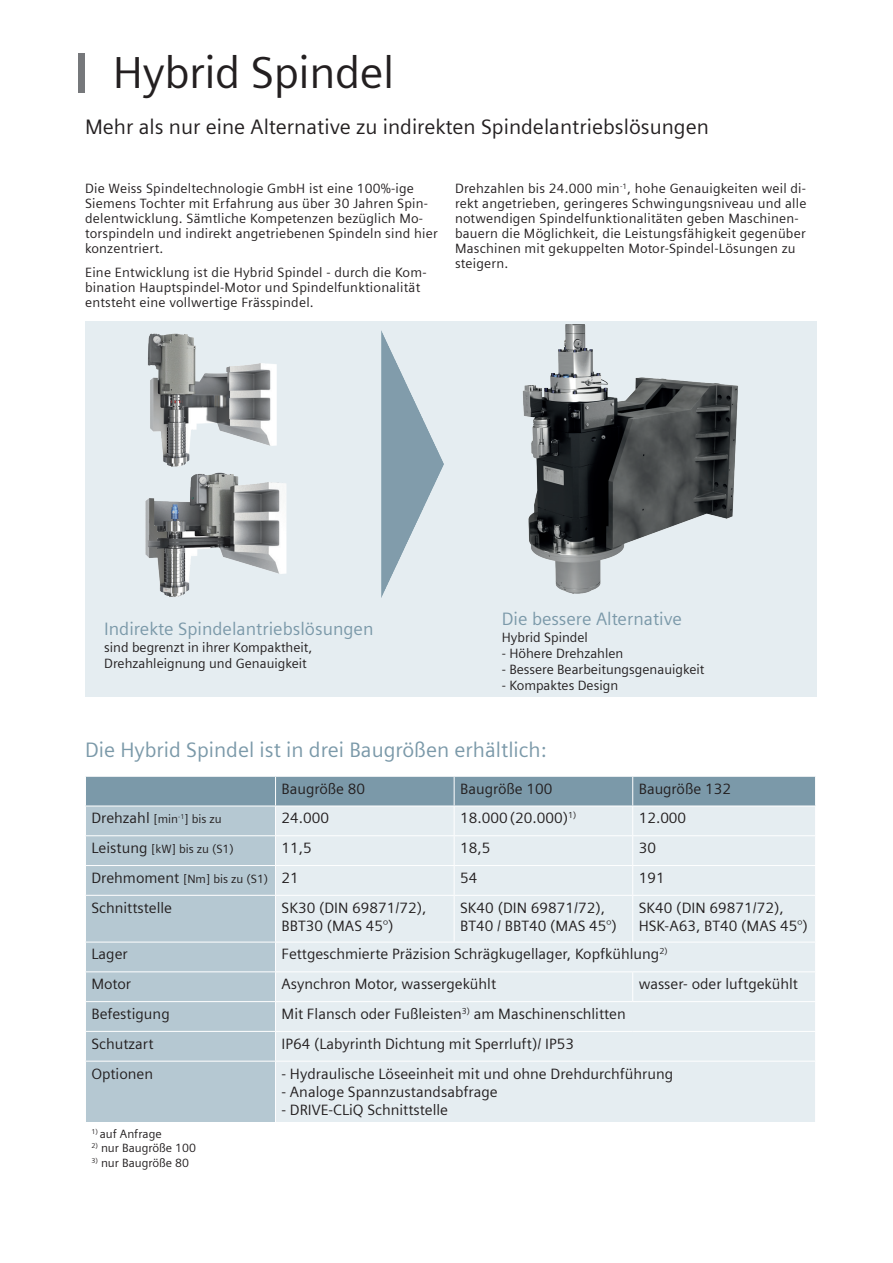
<style>
.page{position:relative;width:893px;height:1263px;background:#fff}
.page>*{position:absolute;margin:0;border:0;box-sizing:border-box;transform-origin:0 0}
._02__Headline_30pt_120{font:45px "Siemens Sans";letter-spacing:-.01em;color:#231f20}
._01__Headline__26pt_11mm{font:21px "Siemens Sans";color:#231f20}
._01__Headline__26pt_11mm-2{font:21px "Siemens Sans";color:#7b99a9}
.t1{font:18px "Siemens Sans";color:#7b99a9}
.t2{font:15px "Siemens Sans";color:#231f20}
._03__Copy_Roman__9pt_4mm{font:13.5px/15px "Siemens Sans";letter-spacing:.015em;color:#231f20}
.t3{font:12px "Siemens Sans";color:#231f20}
.s1{font-size:15px}
</style>
<div class="page">
<div style="left:85px;top:321px;width:731px;height:376px;background:#e5edf1"></div>
<img style="left:147px;top:333px;width:130px;height:134px">
<img style="left:145px;top:472px;width:142px;height:125px">
<div style="left:86px;top:896px;width:189px;height:226px;background:#b5c8d2"></div>
<div style="left:276px;top:896px;width:539px;height:226px;background:#e5edf1"></div>
<svg style="left:85px;top:776px;width:731px;height:119px;background:#c3d2da"></svg>
<hr style="left:454px;top:896px;width:1px;height:46px;background:#fff">
<hr style="left:632px;top:896px;width:1px;height:46px;background:#fff">
<hr style="left:85px;top:942px;width:191px;height:1px;background:#fff">
<hr style="left:276px;top:942px;width:178px;height:1px;background:#fff">
<hr style="left:454px;top:942px;width:179px;height:1px;background:#fff">
<hr style="left:633px;top:942px;width:183px;height:1px;background:#fff">
<hr style="left:85px;top:971px;width:191px;height:1px;background:#fff">
<hr style="left:276px;top:971px;width:178px;height:1px;background:#fff">
<hr style="left:454px;top:971px;width:179px;height:1px;background:#fff">
<hr style="left:633px;top:971px;width:183px;height:1px;background:#fff">
<svg style="left:632px;top:972px;width:1px;height:29px"></svg>
<hr style="left:85px;top:1001px;width:191px;height:1px;background:#fff">
<hr style="left:276px;top:1001px;width:178px;height:1px;background:#fff">
<hr style="left:454px;top:1001px;width:179px;height:1px;background:#fff">
<hr style="left:633px;top:1001px;width:183px;height:1px;background:#fff">
<hr style="left:85px;top:1031px;width:191px;height:1px;background:#fff">
<hr style="left:276px;top:1031px;width:178px;height:1px;background:#fff">
<hr style="left:454px;top:1031px;width:179px;height:1px;background:#fff">
<hr style="left:633px;top:1031px;width:183px;height:1px;background:#fff">
<hr style="left:85px;top:1061px;width:191px;height:1px;background:#fff">
<hr style="left:276px;top:1061px;width:178px;height:1px;background:#fff">
<hr style="left:454px;top:1061px;width:179px;height:1px;background:#fff">
<hr style="left:633px;top:1061px;width:183px;height:1px;background:#fff">
<img style="left:381px;top:330px;width:63px;height:267px">
<img style="left:522px;top:324px;width:216px;height:270px">
<div style="left:78px;top:53px;width:7px;height:39px;background:#76787b"></div>
<p class="_02__Headline_30pt_120" style="left:113px;top:39px;width:283px">Hybrid Spindel</p>
<p class="_01__Headline__26pt_11mm" style="left:85px;top:111px;width:625px">Mehr als nur eine Alternative zu indirekten Spindelantriebslösungen</p>
<p class="_03__Copy_Roman__9pt_4mm" style="left:85px;top:180px;width:354px">Die Weiss Spindeltechnologie GmbH ist eine 100%-ige Siemens Tochter mit Erfahrung aus über 30 Jahren Spin&shy;delentwicklung. Sämtliche Kompetenzen bezüglich Mo&shy;torspindeln und indirekt angetriebenen Spindeln sind hier konzentriert.</p>
<p class="_03__Copy_Roman__9pt_4mm" style="left:85px;top:264px;width:343px">Eine Entwicklung ist die Hybrid Spindel - durch die Kom&shy;bination Hauptspindel-Motor und Spindelfunktionalität entsteht eine vollwertige Frässpindel.</p>
<p class="_03__Copy_Roman__9pt_4mm" style="left:455px;top:180px;width:353px">Drehzahlen bis 24.000 min<sup>-1</sup>, hohe Genauigkeiten weil di&shy;rekt angetrieben, geringeres Schwingungsniveau und alle notwendigen Spindelfunktionalitäten geben Maschinen&shy;bauern die Möglichkeit, die Leistungsfähigkeit gegenüber Maschinen mit gekuppelten Motor-Spindel-Lösungen zu steigern.</p>
<p class="t1" style="left:104px;top:615px;width:271px">Indirekte Spindelantriebslösungen</p>
<p class="_03__Copy_Roman__9pt_4mm" style="left:104px;top:638px;width:210px">sind begrenzt in ihrer Kompaktheit,</p>
<p class="_03__Copy_Roman__9pt_4mm" style="left:104px;top:655px;width:204px">Drehzahleignung und Genauigkeit</p>
<p class="t1" style="left:502px;top:606px;width:182px">Die bessere Alternative</p>
<p class="_03__Copy_Roman__9pt_4mm" style="left:502px;top:628px;width:88px">Hybrid Spindel</p>
<p class="_03__Copy_Roman__9pt_4mm" style="left:502px;top:645px;width:123px">- Höhere Drehzahlen</p>
<p class="_03__Copy_Roman__9pt_4mm" style="left:502px;top:661px;width:204px">- Bessere Bearbeitungsgenauigkeit</p>
<p class="_03__Copy_Roman__9pt_4mm" style="left:502px;top:677px;width:118px">- Kompaktes Design</p>
<p class="_01__Headline__26pt_11mm-2" style="left:85px;top:734px;width:463px">Die Hybrid Spindel ist in drei Baugrößen erhältlich:</p>
<p class="t2" style="left:282px;top:777px;width:85px">Baugröße 80</p>
<p class="t2" style="left:460px;top:777px;width:94px">Baugröße 100</p>
<p class="t2" style="left:639px;top:777px;width:94px">Baugröße 132</p>
<p class="t3" style="left:91px;top:810px;width:132px"><span class="s1">Drehzahl</span> [min<sup>-1</sup>] bis zu</p>
<p class="t2" style="left:282px;top:807px;width:49px">24.000</p>
<p class="t2" style="left:460px;top:807px;width:118px">18.000 (20.000)<sup>1)</sup></p>
<p class="t2" style="left:639px;top:807px;width:49px">12.000</p>
<p class="t3" style="left:91px;top:840px;width:144px"><span class="s1">Leistung</span> [kW] bis zu (S1)</p>
<p class="t2" style="left:282px;top:837px;width:32px">11,5</p>
<p class="t2" style="left:460px;top:837px;width:32px">18,5</p>
<p class="t2" style="left:639px;top:837px;width:19px">30</p>
<p class="t3" style="left:91px;top:870px;width:178px"><span class="s1">Drehmoment</span> [Nm] bis zu (S1)</p>
<p class="t2" style="left:282px;top:866px;width:19px">21</p>
<p class="t2" style="left:460px;top:866px;width:19px">54</p>
<p class="t2" style="left:639px;top:866px;width:27px">191</p>
<p class="t2" style="left:91px;top:896px;width:82px">Schnittstelle</p>
<p class="t2" style="left:282px;top:896px;width:146px">SK30 (DIN 69871/72),</p>
<p class="t2" style="left:282px;top:914px;width:113px">BBT30 (MAS 45°)</p>
<p class="t2" style="left:460px;top:896px;width:146px">SK40 (DIN 69871/72),</p>
<p class="t2" style="left:460px;top:914px;width:158px">BT40 / BBT40 (MAS 45°)</p>
<p class="t2" style="left:639px;top:896px;width:146px">SK40 (DIN 69871/72),</p>
<p class="t2" style="left:639px;top:914px;width:171px">HSK-A63, BT40 (MAS 45°)</p>
<p class="t2" style="left:91px;top:943px;width:38px">Lager</p>
<p class="t2" style="left:282px;top:943px;width:387px">Fettgeschmierte Präzision Schrägkugellager, Kopfkühlung<sup>2)</sup></p>
<p class="t2" style="left:91px;top:973px;width:41px">Motor</p>
<p class="t2" style="left:282px;top:973px;width:216px">Asynchron Motor, wassergekühlt</p>
<p class="t2" style="left:639px;top:973px;width:161px">wasser- oder luftgekühlt</p>
<p class="t2" style="left:91px;top:1002px;width:80px">Befestigung</p>
<p class="t2" style="left:282px;top:1002px;width:346px">Mit Flansch oder Fußleisten<sup>3)</sup> am Maschinenschlitten</p>
<p class="t2" style="left:91px;top:1032px;width:64px">Schutzart</p>
<p class="t2" style="left:282px;top:1032px;width:294px">IP64 (Labyrinth Dichtung mit Sperrluft)/ IP53</p>
<p class="t2" style="left:91px;top:1062px;width:63px">Optionen</p>
<p class="t2" style="left:282px;top:1062px;width:393px">- Hydraulische Löseeinheit mit und ohne Drehdurchführung</p>
<p class="t2" style="left:282px;top:1080px;width:218px">- Analoge Spannzustandsabfrage</p>
<p class="t2" style="left:282px;top:1098px;width:168px">- DRIVE-CLiQ Schnittstelle</p>
<p class="t3" style="left:91px;top:1124px;width:72px"><sup>1)</sup> auf Anfrage</p>
<p class="t3" style="left:91px;top:1139px;width:106px"><sup>2)</sup> nur Baugröße 100</p>
<p class="t3" style="left:91px;top:1153px;width:99px"><sup>3)</sup> nur Baugröße 80</p>
</div>
